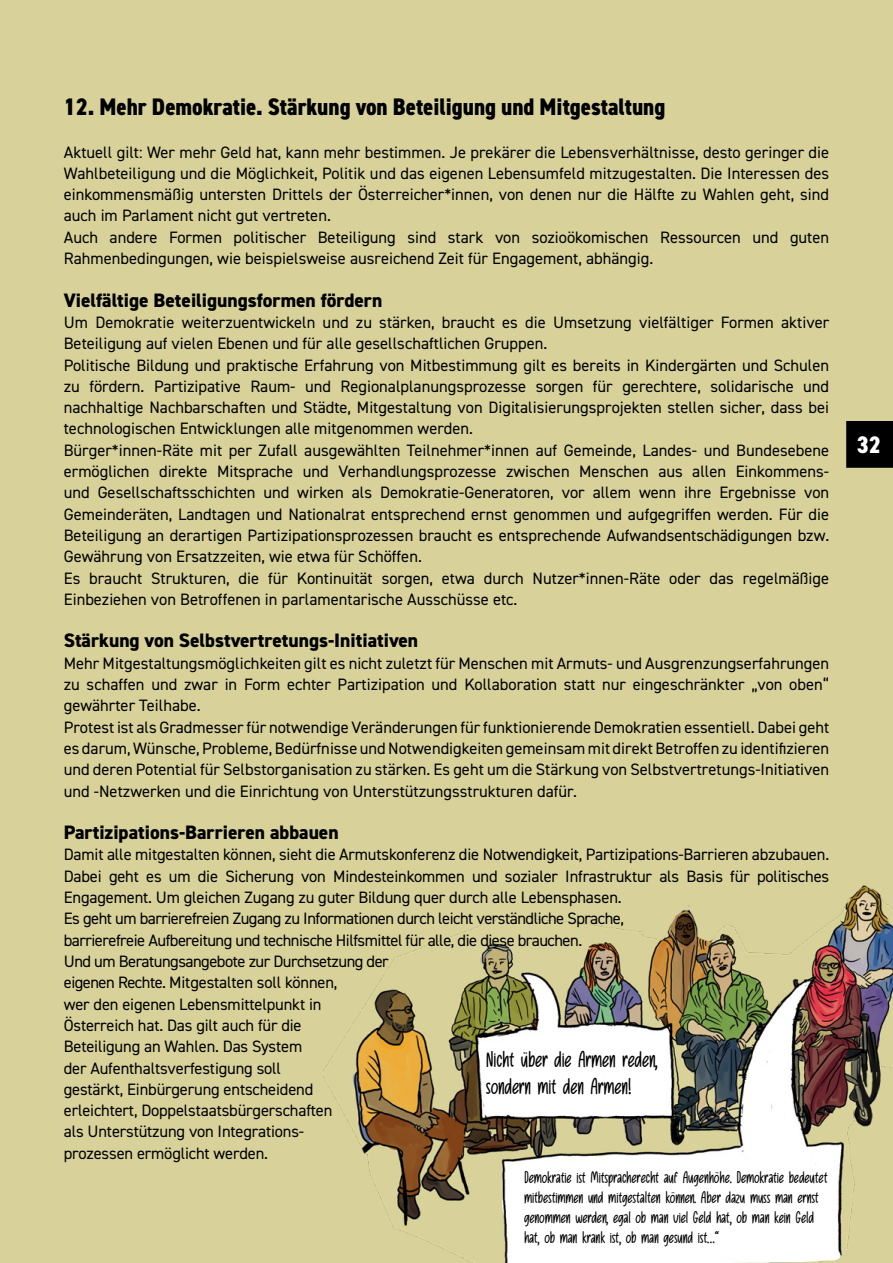
<style>
.page{position:relative;width:893px;height:1263px;background:#d8d29a}
.page>*{position:absolute;margin:0;border:0;box-sizing:border-box;transform-origin:0 0}
.t1{font:800 condensed 24px "DIN2014";color:#000}
.t2{font:800 condensed 24px "DIN2014";color:#fff}
.t3{font:22.5px/27px "Playful Pen Regular";letter-spacing:-.01em;color:#000}
.t4{font:800 19.5px "DIN2014";color:#000}
.t5{font:16.5px/21.3px "DIN2014";color:#000}
.t6{font:16.5px/19.8px "Playful Pen Regular";letter-spacing:-.01em;color:#000}
</style>
<div class="page">
<div style="left:846px;top:421px;width:47px;height:47px;background:#000"></div>
<img style="left:323px;top:886px;width:570px;height:377px">
<h1 class="t1" style="left:64px;top:91px;width:603px">12. Mehr Demokratie. Stärkung von Beteiligung und Mitgestaltung</h1>
<p class="t5" style="left:64px;top:141px;width:767px">Aktuell gilt: Wer mehr Geld hat, kann mehr bestimmen. Je prekärer die Lebensverhältnisse, desto geringer die Wahlbeteiligung und die Möglichkeit, Politik und das eigenen Lebensumfeld mitzugestalten. Die Interessen des einkommensmäßig untersten Drittels der Österreicher*innen, von denen nur die Hälfte zu Wahlen geht, sind auch im Parlament nicht gut vertreten.<br>Auch andere Formen politischer Beteiligung sind stark von sozioökomischen Ressourcen und guten Rahmenbedingungen, wie beispielsweise ausreichend Zeit für Engagement, abhängig.</p>
<p class="t4" style="left:64px;top:287px;width:320px">Vielfältige Beteiligungsformen fördern</p>
<p class="t5" style="left:64px;top:311px;width:767px">Um Demokratie weiterzuentwickeln und zu stärken, braucht es die Umsetzung vielfältiger Formen aktiver Beteiligung auf vielen Ebenen und für alle gesellschaftlichen Gruppen.<br>Politische Bildung und praktische Erfahrung von Mitbestimmung gilt es bereits in Kindergärten und Schulen zu fördern. Partizipative Raum- und Regionalplanungsprozesse sorgen für gerechtere, solidarische und nachhaltige Nachbarschaften und Städte, Mitgestaltung von Digitalisierungsprojekten stellen sicher, dass bei technologischen Entwicklungen alle mitgenommen werden.<br>Bürger*innen-Räte mit per Zufall ausgewählten Teilnehmer*innen auf Gemeinde, Landes- und Bundesebene ermöglichen direkte Mitsprache und Verhandlungsprozesse zwischen Menschen aus allen Einkommens&shy;und Gesellschaftsschichten und wirken als Demokratie-Generatoren, vor allem wenn ihre Ergebnisse von Gemeinderäten, Landtagen und Nationalrat entsprechend ernst genommen und aufgegriffen werden. Für die Beteiligung an derartigen Partizipationsprozessen braucht es entsprechende Aufwandsentschädigungen bzw.<br>Gewährung von Ersatzzeiten, wie etwa für Schöffen.<br>Es braucht Strukturen, die für Kontinuität sorgen, etwa durch Nutzer*innen-Räte oder das regelmäßige Einbeziehen von Betroffenen in parlamentarische Ausschüsse etc.</p>
<p class="t4" style="left:64px;top:628px;width:356px">Stärkung von Selbstvertretungs-Initiativen</p>
<p class="t5" style="left:64px;top:652px;width:767px">Mehr Mitgestaltungsmöglichkeiten gilt es nicht zuletzt für Menschen mit Armuts- und Ausgrenzungserfahrungen zu schaffen und zwar in Form echter Partizipation und Kollaboration statt nur eingeschränkter „von oben“ gewährter Teilhabe.<br>Protest ist als Gradmesser für notwendige Veränderungen für funktionierende Demokratien essentiell. Dabei geht es darum, Wünsche, Probleme, Bedürfnisse und Notwendigkeiten gemeinsam mit direkt Betroffen zu identifizieren und deren Potential für Selbstorganisation zu stärken. Es geht um die Stärkung von Selbstvertretungs-Initiativen und -Netzwerken und die Einrichtung von Unterstützungsstrukturen dafür.</p>
<p class="t4" style="left:64px;top:819px;width:276px">Partizipations-Barrieren abbauen</p>
<p class="t5" style="left:64px;top:844px;width:767px">Damit alle mitgestalten können, sieht die Armutskonferenz die Notwendigkeit, Partizipations-Barrieren abzubauen.<br>Dabei geht es um die Sicherung von Mindesteinkommen und sozialer Infrastruktur als Basis für politisches Engagement. Um gleichen Zugang zu guter Bildung quer durch alle Lebensphasen.<br>Es geht um barrierefreien Zugang zu Informationen durch leicht verständliche Sprache,<br>barrierefreie Aufbereitung und technische Hilfsmittel für alle, die diese brauchen.<br>Und um Beratungsangebote zur Durchsetzung der<br>eigenen Rechte. Mitgestalten soll können,<br>wer den eigenen Lebensmittelpunkt in<br>Österreich hat. Das gilt auch für die<br>Beteiligung an Wahlen. Das System<br>der Aufenthaltsverfestigung soll<br>gestärkt, Einbürgerung entscheidend<br>erleichtert, Doppelstaatsbürgerschaften<br>als Unterstützung von Integrations-<br>prozessen ermöglicht werden.</p>
<p class="t6" style="left:524px;top:1168px;width:305px">Demokratie ist Mitspracherecht auf Augenhöhe. Demokratie bedeutet mitbestimmen und mitgestalten können. Aber dazu muss man ernst genommen werden, egal ob man viel Geld hat, ob man kein Geld hat, ob man krank ist, ob man gesund ist…“</p>
<h2 class="t3" style="left:486px;top:1046px;width:173px">Nicht über die Armen reden, sondern mit den Armen!</h2>
<h1 class="t2" style="left:857px;top:428px;width:25px">32</h1>
</div>
